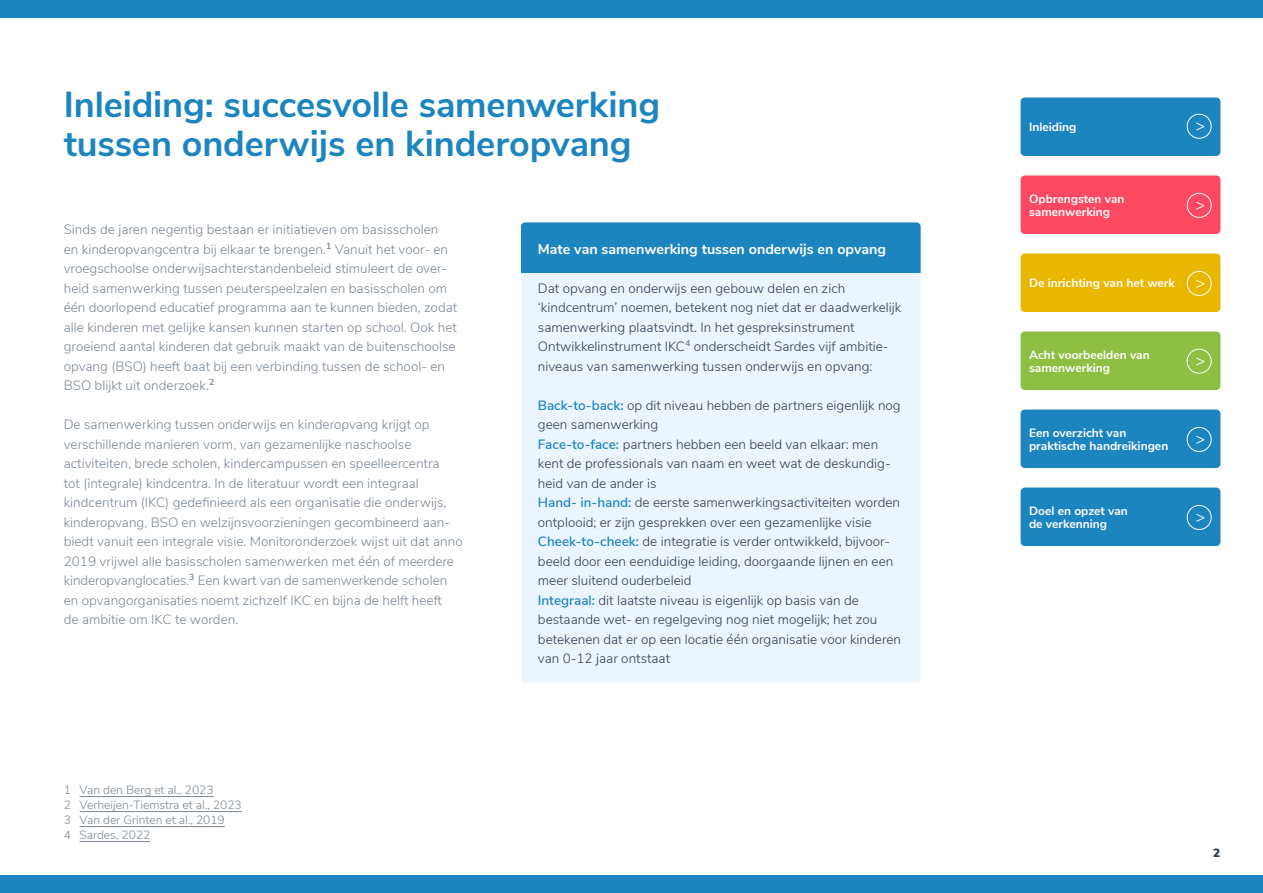
<style>
.page{position:relative;width:1263px;height:893px;background:#fff}
.page>*{position:absolute;margin:0;border:0;box-sizing:border-box;transform-origin:0 0}
.HEADER_2{font:700 36px/39px "Nunito Sans";letter-spacing:-.005em;color:#1c85bf}
.kopje_figuur{font:700 14.25px "Nunito Sans";color:#fff}
.BODY{font:300 13.5px/19.5px "Nunito Sans";color:#7b8794}
.BODY-2{font:300 13.5px/19.5px "Nunito Sans";color:#323f4b}
.t1{font:700 12px/13.5px "Nunito Sans";color:#fff}
.VOETNOOT{font:300 12px "Nunito Sans";color:#7b8794}
.t2{font:900 12px "Nunito Sans";color:#323f4b}
.s1{font-weight:600;color:#1c85bf}
</style>
<div class="page">
<div style="left:0;top:0;width:1263px;height:17px;background:#1c85bf"></div>
<div style="left:0;top:876px;width:1263px;height:17px;background:#1c85bf"></div>
<div style="left:1020px;top:176px;width:200px;height:58px;background:#fc4861;border-radius:4px"></div>
<div style="left:1020px;top:254px;width:200px;height:58px;background:#eab700;border-radius:4px"></div>
<div style="left:1020px;top:410px;width:200px;height:58px;background:#1c85bf;border-radius:4px"></div>
<div style="left:1020px;top:488px;width:200px;height:58px;background:#1c85bf;border-radius:4px"></div>
<div style="left:1020px;top:332px;width:200px;height:58px;background:#8dbf42;border-radius:4px"></div>
<div style="left:1020px;top:98px;width:200px;height:58px;background:#1c85bf;border-radius:4px"></div>
<div style="left:1187px;top:114px;width:24px;height:25px;border:1px solid #fff;border-radius:50%"></div>
<svg style="left:1196px;top:123px;width:8px;height:8px"></svg>
<div style="left:1187px;top:193px;width:24px;height:25px;border:1px solid #fff;border-radius:50%"></div>
<svg style="left:1196px;top:202px;width:8px;height:8px"></svg>
<div style="left:1187px;top:271px;width:24px;height:25px;border:1px solid #fff;border-radius:50%"></div>
<svg style="left:1196px;top:280px;width:8px;height:8px"></svg>
<div style="left:1187px;top:349px;width:24px;height:25px;border:1px solid #fff;border-radius:50%"></div>
<svg style="left:1196px;top:357px;width:8px;height:9px"></svg>
<div style="left:1187px;top:427px;width:24px;height:25px;border:1px solid #fff;border-radius:50%"></div>
<svg style="left:1196px;top:436px;width:8px;height:8px"></svg>
<div style="left:1187px;top:505px;width:24px;height:25px;border:1px solid #fff;border-radius:50%"></div>
<svg style="left:1196px;top:514px;width:8px;height:8px"></svg>
<div style="left:521px;top:273px;width:400px;height:409px;background:#ebf5ff"></div>
<div style="left:521px;top:222px;width:400px;height:51px;background:#1c85bf"></div>
<hr style="left:80px;top:796px;width:134px;height:1px;background:#7b8794">
<hr style="left:80px;top:811px;width:162px;height:1px;background:#7b8794">
<hr style="left:80px;top:826px;width:145px;height:1px;background:#7b8794">
<hr style="left:80px;top:841px;width:70px;height:1px;background:#7b8794">
<p class="HEADER_2" style="left:64px;top:83px;width:598px">Inleiding: succesvolle samenwerking tussen onderwijs en kinderopvang</p>
<p class="BODY" style="left:64px;top:219px;width:395px">Sinds de jaren negentig bestaan er initiatieven om basisscholen<br>en kinderopvangcentra bij elkaar te brengen.<sup>1</sup> Vanuit het voor- en vroegschoolse onderwijsachterstandenbeleid stimuleert de over&shy;heid samenwerking tussen peuterspeelzalen en basisscholen om één doorlopend educatief programma aan te kunnen bieden, zodat alle kinderen met gelijke kansen kunnen starten op school. Ook het groeiend aantal kinderen dat gebruik maakt van de buitenschoolse opvang (BSO) heeft baat bij een verbinding tussen de school- en BSO blijkt uit onderzoek.<sup>2</sup></p>
<p class="BODY" style="left:64px;top:414px;width:400px">De samenwerking tussen onderwijs en kinderopvang krijgt op verschillende manieren vorm, van gezamenlijke naschoolse activiteiten, brede scholen, kindercampussen en speelleercentra<br>tot (integrale) kindcentra. In de literatuur wordt een integraal kindcentrum (IKC) gedefinieerd als een organisatie die onderwijs, kinderopvang, BSO en welzijnsvoorzieningen gecombineerd aan&shy;biedt vanuit een integrale visie. Monitoronderzoek wijst uit dat anno 2019 vrijwel alle basisscholen samenwerken met één of meerdere kinderopvanglocaties.<sup>3</sup> Een kwart van de samenwerkende scholen en opvangorganisaties noemt zichzelf IKC en bijna de helft heeft<br>de ambitie om IKC te worden.</p>
<p class="VOETNOOT" style="left:64px;top:781px;width:151px">1 Van den Berg et al., 2023</p>
<p class="VOETNOOT" style="left:64px;top:796px;width:180px">2 Verheijen-Tiemstra et al., 2023</p>
<p class="VOETNOOT" style="left:64px;top:811px;width:163px">3 Van der Grinten et al., 2019</p>
<p class="VOETNOOT" style="left:64px;top:826px;width:88px">4 Sardes, 2022</p>
<p class="kopje_figuur" style="left:538px;top:238px;width:350px">Mate van samenwerking tussen onderwijs en opvang</p>
<p class="BODY-2" style="left:538px;top:277px;width:365px">Dat opvang en onderwijs een gebouw delen en zich ‘kindcentrum’ noemen, betekent nog niet dat er daadwerkelijk samenwerking plaatsvindt. In het gespreksinstrument Ontwikkelinstrument IKC<sup>4</sup> onderscheidt Sardes vijf ambitie&shy;niveaus van samenwerking tussen onderwijs en opvang:</p>
<p class="BODY-2" style="left:538px;top:394px;width:364px"><span class="s1">Back-to-back:</span> op dit niveau hebben de partners eigenlijk nog geen samenwerking</p>
<p class="BODY-2" style="left:538px;top:433px;width:354px"><span class="s1">Face-to-face:</span> partners hebben een beeld van elkaar: men kent de professionals van naam en weet wat de deskundig&shy;heid van de ander is</p>
<p class="BODY-2" style="left:538px;top:492px;width:364px"><span class="s1">Hand- in-hand:</span> de eerste samenwerkingsactiviteiten worden ontplooid; er zijn gesprekken over een gezamenlijke visie <span class="s1">Cheek-to-cheek:</span> de integratie is verder ontwikkeld, bijvoor&shy;beeld door een eenduidige leiding, doorgaande lijnen en een meer sluitend ouderbeleid</p>
<p class="BODY-2" style="left:538px;top:589px;width:365px"><span class="s1">Integraal:</span> dit laatste niveau is eigenlijk op basis van de bestaande wet- en regelgeving nog niet mogelijk; het zou betekenen dat er op een locatie één organisatie voor kinderen van 0-12 jaar ontstaat</p>
<p class="t1" style="left:1029px;top:120px;width:49px">Inleiding</p>
<p class="t1" style="left:1029px;top:191px;width:97px">Opbrengsten van samenwerking</p>
<p class="t1" style="left:1029px;top:276px;width:147px">De inrichting van het werk</p>
<p class="t1" style="left:1029px;top:347px;width:122px">Acht voorbeelden van samenwerking</p>
<p class="t1" style="left:1029px;top:425px;width:141px">Een overzicht van praktische handreikingen</p>
<p class="t1" style="left:1029px;top:503px;width:100px">Doel en opzet van de verkenning</p>
<p class="t2" style="left:1213px;top:844px;width:9px">2</p>
</div>
